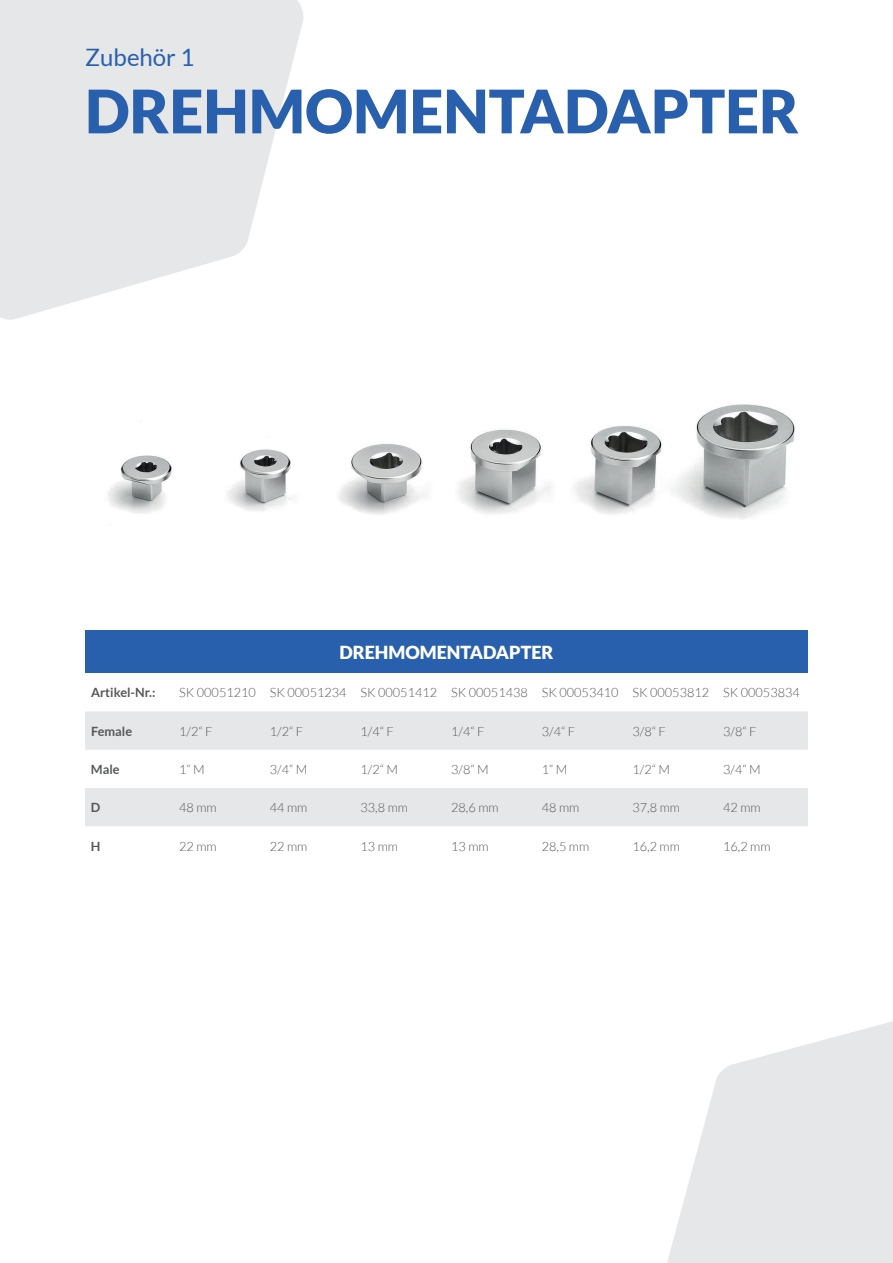
<style>
.page{position:relative;width:893px;height:1263px;background:#fff}
.page>*{position:absolute;margin:0;border:0;box-sizing:border-box;transform-origin:0 0}
.t1{font:900 60px "Lato";color:#2960ad}
.t2{font:24px "Lato";color:#2960ad}
.t3{font:900 18px "Lato";color:#fff}
.t4{font:300 12.75px "Lato";color:#57585a}
.t5{font:700 12.75px "Lato";color:#57585a}
</style>
<div class="page">
<svg style="left:0;top:0;width:304px;height:320px;fill:#e6e7e9"></svg>
<div style="left:85px;top:631px;width:723px;height:42px;background:#2960ad"></div>
<svg style="left:85px;top:711px;width:723px;height:115px;fill:#e6e7e9"></svg>
<img style="left:108px;top:404px;width:687px;height:121px">
<svg style="left:667px;top:1021px;width:226px;height:242px;fill:#e6e7e9"></svg>
<h2 class="t2" style="left:85px;top:44px;width:111px">Zubehör 1</h2>
<h1 class="t1" style="left:85px;top:76px;width:715px">DREHMOMENTADAPTER</h1>
<h3 class="t3" style="left:339px;top:642px;width:216px">DREHMOMENTADAPTER</h3>
<p class="t5" style="left:91px;top:685px;width:66px">Artikel-Nr.:</p>
<p class="t4" style="left:179px;top:686px;width:622px">SK 00051210 SK 00051234 SK 00051412 SK 00051438 SK 00053410 SK 00053812 SK 00053834</p>
<p class="t5" style="left:91px;top:724px;width:43px">Female</p>
<p class="t4" style="left:179px;top:724px;width:35px">1/2“ F</p>
<p class="t4" style="left:270px;top:724px;width:35px">1/2“ F</p>
<p class="t4" style="left:361px;top:724px;width:35px">1/4“ F</p>
<p class="t4" style="left:451px;top:724px;width:35px">1/4“ F</p>
<p class="t4" style="left:542px;top:724px;width:35px">3/4“ F</p>
<p class="t4" style="left:633px;top:724px;width:35px">3/8“ F</p>
<p class="t4" style="left:723px;top:724px;width:35px">3/8“ F</p>
<p class="t5" style="left:91px;top:762px;width:30px">Male</p>
<p class="t4" style="left:179px;top:762px;width:27px">1“ M</p>
<p class="t4" style="left:270px;top:762px;width:39px">3/4“ M</p>
<p class="t4" style="left:361px;top:762px;width:39px">1/2“ M</p>
<p class="t4" style="left:451px;top:762px;width:39px">3/8“ M</p>
<p class="t4" style="left:542px;top:762px;width:27px">1“ M</p>
<p class="t4" style="left:632px;top:762px;width:39px">1/2“ M</p>
<p class="t4" style="left:723px;top:762px;width:39px">3/4“ M</p>
<p class="t5" style="left:91px;top:800px;width:11px">D</p>
<p class="t4" style="left:179px;top:801px;width:39px">48 mm</p>
<p class="t4" style="left:270px;top:801px;width:39px">44 mm</p>
<p class="t4" style="left:360px;top:801px;width:49px">33,8 mm</p>
<p class="t4" style="left:451px;top:801px;width:49px">28,6 mm</p>
<p class="t4" style="left:542px;top:801px;width:39px">48 mm</p>
<p class="t4" style="left:632px;top:801px;width:49px">37,8 mm</p>
<p class="t4" style="left:723px;top:801px;width:39px">42 mm</p>
<p class="t5" style="left:91px;top:838px;width:11px">H</p>
<p class="t4" style="left:179px;top:839px;width:39px">22 mm</p>
<p class="t4" style="left:270px;top:839px;width:39px">22 mm</p>
<p class="t4" style="left:360px;top:839px;width:39px">13 mm</p>
<p class="t4" style="left:451px;top:839px;width:39px">13 mm</p>
<p class="t4" style="left:542px;top:839px;width:49px">28,5 mm</p>
<p class="t4" style="left:632px;top:839px;width:49px">16,2 mm</p>
<p class="t4" style="left:723px;top:839px;width:49px">16,2 mm</p>
</div>
